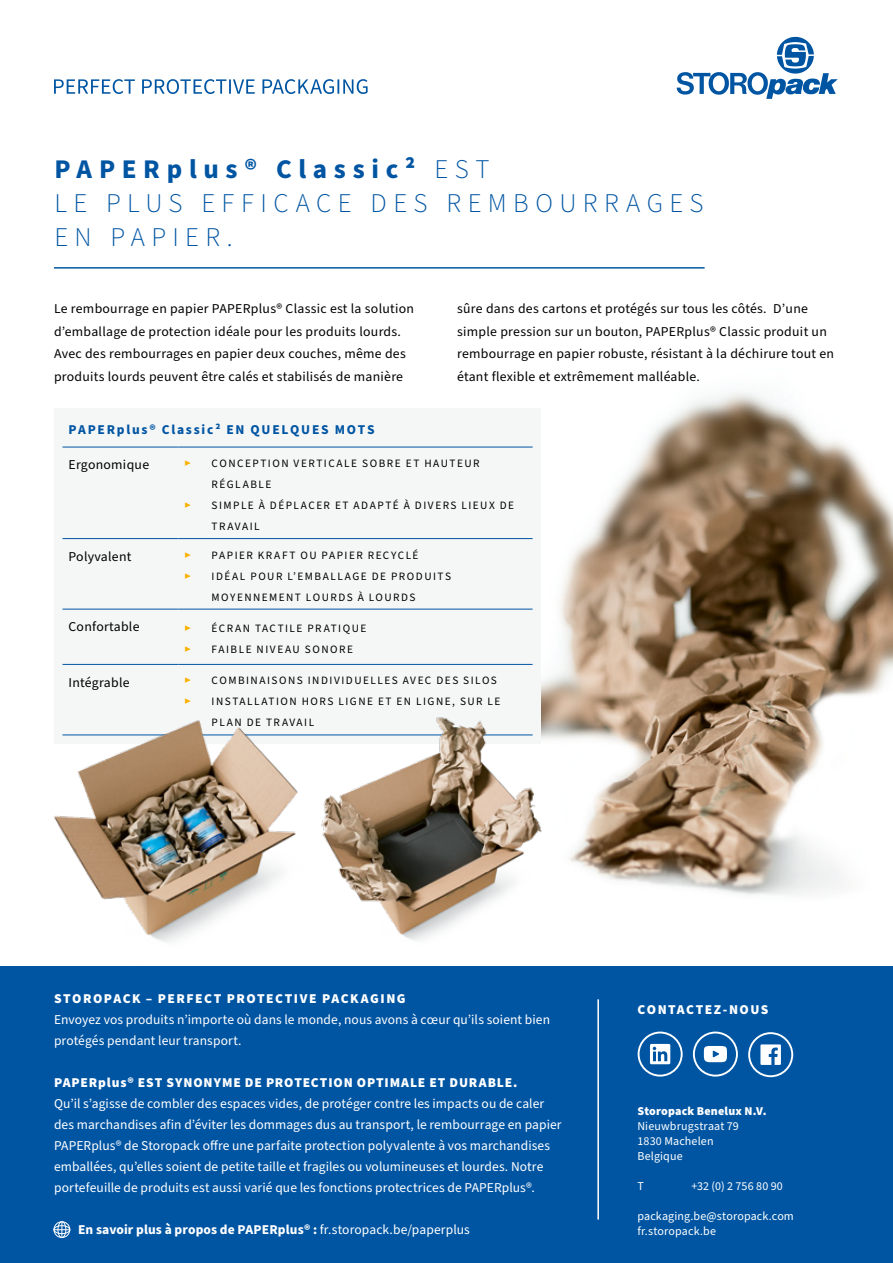
<style>
.page{position:relative;width:893px;height:1263px;background:#fff}
.page>*{position:absolute;margin:0;border:0;box-sizing:border-box;transform-origin:0 0}
.t1{font:300 27px "Source Sans Pro";letter-spacing:.235em;color:#0055a3}
.t2{font:700 27px "Source Sans Pro";letter-spacing:.25em;color:#0055a3}
.t3{font:13.5px/21px "Source Sans Pro";letter-spacing:.005em;color:#fff}
.Text_body_black__reg{font:13.5px/22.5px "Source Sans Pro";letter-spacing:.02em;color:#000}
.t4{font:700 13.5px "Source Sans Pro";letter-spacing:.01em;color:#fff}
.t5{font:900 13.5px "Source Sans Pro";letter-spacing:.065em;color:#fff}
.t6{font:900 13.5px "Source Sans Pro";letter-spacing:.11em;color:#fff}
.t7{font:700 13.5px "Source Sans Pro";letter-spacing:.135em;color:#0055a3}
.t8{font:12px/15px "Source Sans Pro";letter-spacing:.01em;color:#fff}
.t9{font:11.25px/21px "Source Sans Pro";letter-spacing:.135em;color:#000}
.t10{font:11.25px "Source Sans Pro";color:#fab200}
.s1{font-weight:300}
.s2{font-weight:400}
.s3{font-weight:900}
</style>
<div class="page">
<div style="left:0;top:966px;width:893px;height:297px;background:#0055a3"></div>
<hr style="left:597px;top:999px;width:2px;height:220px;background:#fff">
<svg style="left:677px;top:37px;width:161px;height:62px"></svg>
<svg style="left:54px;top:79px;width:314px;height:15px"></svg>
<svg style="left:541px;top:391px;width:352px;height:504px"></svg>
<div style="left:54px;top:1221px;width:16px;height:17px;border:1px solid #fff;border-radius:50%"></div>
<div style="left:58px;top:1221px;width:8px;height:17px;border:1px solid #fff;border-radius:50%"></div>
<svg style="left:54px;top:1222px;width:16px;height:16px"></svg>
<div style="left:54px;top:408px;width:486px;height:336px;background:#f5f6f6"></div>
<hr style="left:63px;top:609px;width:116px;height:1px;background:#0055a3">
<hr style="left:63px;top:664px;width:116px;height:1px;background:#0055a3">
<hr style="left:179px;top:609px;width:354px;height:1px;background:#0055a3">
<hr style="left:179px;top:664px;width:354px;height:1px;background:#0055a3">
<hr style="left:63px;top:447px;width:116px;height:1px;background:#0055a3">
<hr style="left:179px;top:447px;width:354px;height:1px;background:#0055a3">
<hr style="left:63px;top:538px;width:116px;height:1px;background:#0055a3">
<hr style="left:179px;top:538px;width:354px;height:1px;background:#0055a3">
<hr style="left:54px;top:267px;width:651px;height:2px;background:#0055a3">
<svg style="left:693px;top:1031px;width:45px;height:45px"></svg>
<svg style="left:638px;top:1031px;width:45px;height:45px"></svg>
<svg style="left:748px;top:1032px;width:45px;height:45px"></svg>
<img style="left:337px;top:712px;width:222px;height:229px">
<img style="left:53px;top:720px;width:284px;height:222px">
<p class="t2" style="left:54px;top:151px;width:437px">PAPERplus® Classic² <span class="s1">EST</span></p>
<p class="t1" style="left:54px;top:185px;width:651px">LE PLUS EFFICACE DES REMBOURRAGES</p>
<p class="t1" style="left:54px;top:219px;width:180px">EN PAPIER.</p>
<p class="Text_body_black__reg" style="left:54px;top:298px;width:362px">Le rembourrage en papier PAPERplus® Classic est la solution d’emballage de protection idéale pour les produits lourds.</p>
<p class="Text_body_black__reg" style="left:54px;top:343px;width:353px">Avec des rembourrages en papier deux couches, même des produits lourds peuvent être calés et stabilisés de manière</p>
<p class="Text_body_black__reg" style="left:457px;top:298px;width:378px">sûre dans des cartons et protégés sur tous les côtés. D’une simple pression sur un bouton, PAPERplus® Classic produit un rembourrage en papier robuste, résistant à la déchirure tout en étant flexible et extrêmement malléable.</p>
<p class="t7" style="left:69px;top:421px;width:308px">PAPERplus® Classic² EN QUELQUES MOTS</p>
<p class="Text_body_black__reg" style="left:69px;top:454px;width:82px">Ergonomique</p>
<p class="t10" style="left:185px;top:456px;width:8px">▶</p>
<p class="t9" style="left:212px;top:453px;width:269px">CONCEPTION VERTICALE SOBRE ET HAUTEUR<br>RÉGLABLE</p>
<p class="t10" style="left:185px;top:498px;width:8px">▶</p>
<p class="t9" style="left:212px;top:495px;width:304px">SIMPLE À DÉPLACER ET ADAPTÉ À DIVERS LIEUX DE<br>TRAVAIL</p>
<p class="Text_body_black__reg" style="left:69px;top:546px;width:65px">Polyvalent</p>
<p class="t10" style="left:185px;top:547px;width:8px">▶</p>
<p class="t9" style="left:212px;top:545px;width:208px">PAPIER KRAFT OU PAPIER RECYCLÉ</p>
<p class="t10" style="left:185px;top:568px;width:8px">▶</p>
<p class="t9" style="left:212px;top:566px;width:241px">IDÉAL POUR L’EMBALLAGE DE PRODUITS<br>MOYENNEMENT LOURDS À LOURDS</p>
<p class="Text_body_black__reg" style="left:69px;top:616px;width:73px">Confortable</p>
<p class="t10" style="left:185px;top:621px;width:8px">▶</p>
<p class="t9" style="left:212px;top:618px;width:156px">ÉCRAN TACTILE PRATIQUE</p>
<p class="t10" style="left:185px;top:642px;width:8px">▶</p>
<p class="t9" style="left:212px;top:639px;width:143px">FAIBLE NIVEAU SONORE</p>
<p class="Text_body_black__reg" style="left:69px;top:671px;width:63px">Intégrable</p>
<p class="t10" style="left:185px;top:673px;width:8px">▶</p>
<p class="t9" style="left:212px;top:670px;width:287px">COMBINAISONS INDIVIDUELLES AVEC DES SILOS</p>
<p class="t10" style="left:185px;top:694px;width:8px">▶</p>
<p class="t9" style="left:212px;top:691px;width:290px">INSTALLATION HORS LIGNE ET EN LIGNE, SUR LE<br>PLAN DE TRAVAIL</p>
<p class="t6" style="left:54px;top:989px;width:353px">STOROPACK – PERFECT PROTECTIVE PACKAGING</p>
<p class="t3" style="left:54px;top:1010px;width:498px">Envoyez vos produits n’importe où dans le monde, nous avons à cœur qu’ils soient bien protégés pendant leur transport.</p>
<p class="t5" style="left:54px;top:1073px;width:465px">PAPERplus® EST SYNONYME DE PROTECTION OPTIMALE ET DURABLE.</p>
<p class="t3" style="left:54px;top:1094px;width:509px">Qu’il s’agisse de combler des espaces vides, de protéger contre les impacts ou de caler des marchandises afin d’éviter les dommages dus au transport, le rembourrage en papier PAPERplus® de Storopack offre une parfaite protection polyvalente à vos marchandises emballées, qu’elles soient de petite taille et fragiles ou volumineuses et lourdes. Notre portefeuille de produits est aussi varié que les fonctions protectrices de PAPERplus®.</p>
<p class="t4" style="left:78px;top:1221px;width:393px">En savoir plus à propos de PAPERplus® : <span class="s2">fr.storopack.be/paperplus</span></p>
<p class="t6" style="left:638px;top:1000px;width:132px">CONTACTEZ-NOUS</p>
<p class="t8" style="left:637px;top:1103px;width:131px"><span class="s3">Storopack Benelux N.V.<br></span>Nieuwbrugstraat 79<br>1830 Machelen<br>Belgique</p>
<p class="t8" style="left:637px;top:1178px;width:8px">T</p>
<p class="t8" style="left:691px;top:1178px;width:93px">+32 (0) 2 756 80 90</p>
<p class="t8" style="left:637px;top:1208px;width:158px">packaging.be@storopack.com fr.storopack.be</p>
</div>
